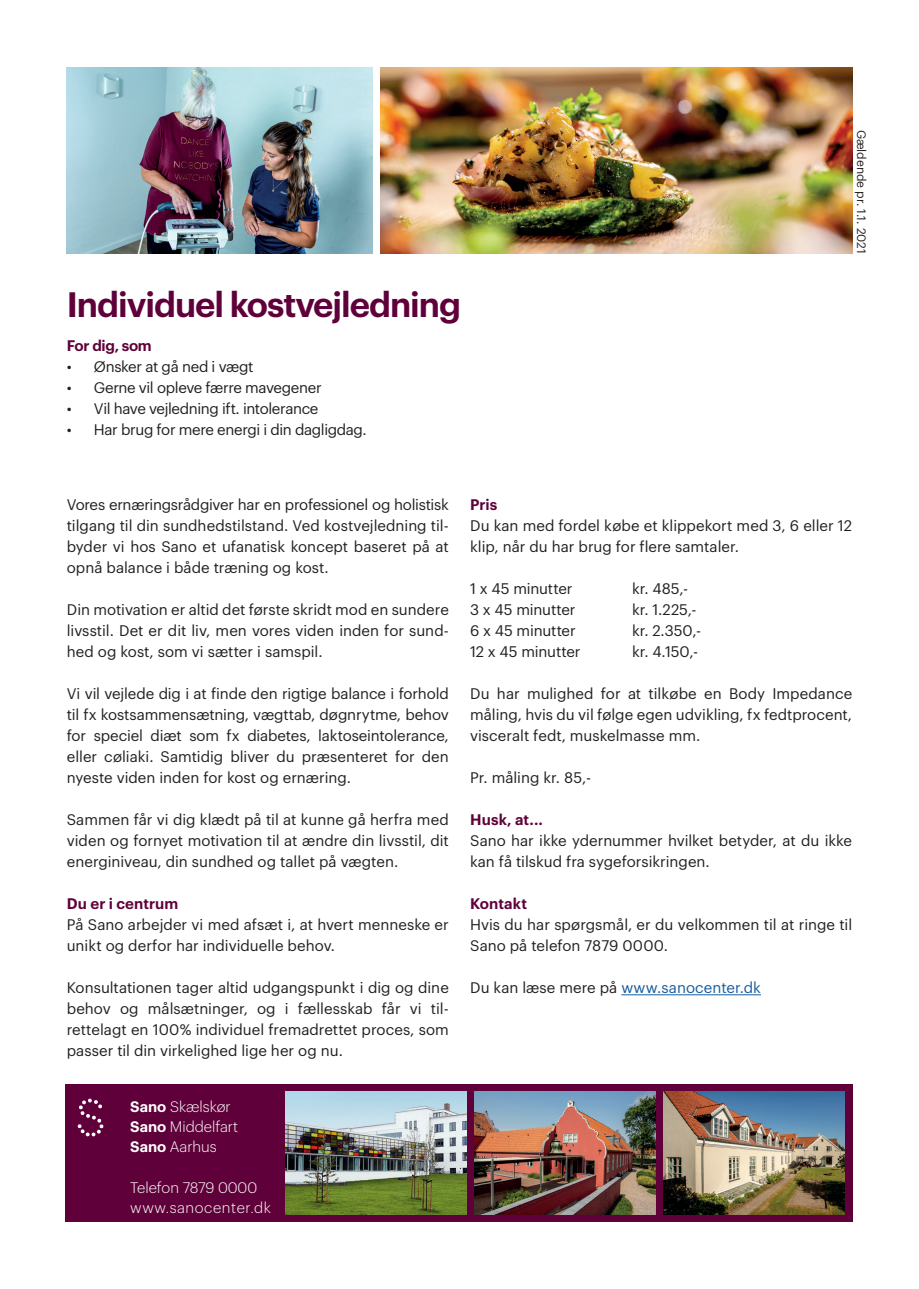
<style>
.page{position:relative;width:919px;height:1289px;background:#fff}
.page>*{position:absolute;margin:0;border:0;box-sizing:border-box;transform-origin:0 0}
.t1{font:600 34.5px "Graphik";letter-spacing:-.03em;color:#60003a}
.t2{font:15px/21px "Graphik";color:#231f20;text-align:justify}
.t3{font:15px "Graphik";letter-spacing:-.02em;color:#231f20}
.t4{font:15px "Graphik";letter-spacing:-.025em;color:#231f20}
.t5{font:600 15px "Graphik";letter-spacing:.005em;color:#60003a}
.t6{font:15px "Graphik";letter-spacing:-.03em;color:#231f20}
.t7{font:15px "Graphik";letter-spacing:.005em;color:#175d9e}
.t8{font:600 15px "Graphik";letter-spacing:-.02em;color:#60003a}
.t9{font:300 14.85px/20.2px "Graphik";color:#fff}
.t10{font:300 14.85px/20.2px "Graphik";letter-spacing:.02em;color:#fff}
.t11{font:12px "Graphik";color:#231f20}
.s1{font-weight:600}
.s2{color:#231f20}
</style>
<div class="page">
<div style="left:65px;top:1084px;width:787px;height:138px;background:#60003a"></div>
<img style="left:285px;top:1091px;width:181px;height:123px">
<img style="left:474px;top:1091px;width:181px;height:123px">
<img style="left:663px;top:1091px;width:181px;height:123px">
<svg style="left:78px;top:1098px;width:25px;height:38px"></svg>
<hr style="left:621px;top:994px;width:140px;height:1px;background:#175d9e">
<img style="left:381px;top:67px;width:471px;height:186px">
<img style="left:67px;top:67px;width:305px;height:186px">
<h1 class="t1" style="left:67px;top:278px;width:395px">Individuel kostvejledning</h1>
<p class="t8" style="left:67px;top:333px;width:86px">For dig, som</p>
<p class="t3" style="left:67px;top:355px;width:188px">• Ønsker at gå ned i vægt</p>
<p class="t3" style="left:67px;top:376px;width:256px">• Gerne vil opleve færre mavegener</p>
<p class="t6" style="left:67px;top:397px;width:253px">• Vil have vejledning ift. intolerance</p>
<p class="t4" style="left:67px;top:418px;width:301px">• Har brug for mere energi i din dagligdag.</p>
<p class="t11" style="left:870px;top:129px;width:126px;rotate:90deg">Gældende pr. 1.1. 2021</p>
<p class="t2" style="left:67px;top:493px;width:383px">Vores ernæringsrådgiver har en professionel og holistisk tilgang til din sundhedstilstand. Ved kostvejledning til&shy;byder vi hos Sano et ufanatisk koncept baseret på at opnå balance i både træning og kost.</p>
<p class="t2" style="left:67px;top:598px;width:383px">Din motivation er altid det første skridt mod en sundere livsstil. Det er dit liv, men vores viden inden for sund&shy;hed og kost, som vi sætter i samspil.</p>
<p class="t2" style="left:67px;top:682px;width:383px">Vi vil vejlede dig i at finde den rigtige balance i forhold til fx kostsammensætning, vægttab, døgnrytme, behov for speciel diæt som fx diabetes, laktoseintolerance, eller cøliaki. Samtidig bliver du præsenteret for den nyeste viden inden for kost og ernæring.</p>
<p class="t2" style="left:67px;top:808px;width:383px">Sammen får vi dig klædt på til at kunne gå herfra med viden og fornyet motivation til at ændre din livsstil, dit energiniveau, din sundhed og tallet på vægten.</p>
<p class="t5" style="left:67px;top:892px;width:113px">Du er i centrum</p>
<p class="t2" style="left:67px;top:913px;width:383px">På Sano arbejder vi med afsæt i, at hvert menneske er unikt og derfor har individuelle behov.</p>
<p class="t2" style="left:67px;top:976px;width:383px">Konsultationen tager altid udgangspunkt i dig og dine behov og målsætninger, og i fællesskab får vi til&shy;rettelagt en 100% individuel fremadrettet proces, som passer til din virkelighed lige her og nu.</p>
<p class="t9" style="left:130px;top:1094px;width:109px"><span class="s1">Sano</span> Skælskør<br><span class="s1">Sano</span> Middelfart<br><span class="s1">Sano</span> Aarhus</p>
<p class="t10" style="left:130px;top:1175px;width:142px">Telefon 7879 0000 www.sanocenter.dk</p>
<p class="t5" style="left:470px;top:493px;width:29px">Pris</p>
<p class="t2" style="left:470px;top:514px;width:383px">Du kan med fordel købe et klippekort med 3, 6 eller 12 klip, når du har brug for flere samtaler.</p>
<p class="t2" style="left:470px;top:577px;width:104px">1 x 45 minutter</p>
<p class="t2" style="left:632px;top:577px;width:57px">kr. 485,-</p>
<p class="t2" style="left:470px;top:598px;width:107px">3 x 45 minutter</p>
<p class="t2" style="left:632px;top:598px;width:66px">kr. 1.225,-</p>
<p class="t2" style="left:470px;top:619px;width:107px">6 x 45 minutter</p>
<p class="t2" style="left:632px;top:619px;width:70px">kr. 2.350,-</p>
<p class="t2" style="left:470px;top:640px;width:112px">12 x 45 minutter</p>
<p class="t2" style="left:632px;top:640px;width:67px">kr. 4.150,-</p>
<p class="t2" style="left:470px;top:682px;width:383px">Du har mulighed for at tilkøbe en Body Impedance måling, hvis du vil følge egen udvikling, fx fedtprocent, visceralt fedt, muskelmasse mm.</p>
<p class="t2" style="left:470px;top:766px;width:122px">Pr. måling kr. 85,-</p>
<p class="t5" style="left:470px;top:808px;width:74px">Husk, at...</p>
<p class="t2" style="left:470px;top:829px;width:383px">Sano har ikke ydernummer hvilket betyder, at du ikke kan få tilskud fra sygeforsikringen.</p>
<p class="t5" style="left:470px;top:892px;width:58px">Kontakt</p>
<p class="t2" style="left:470px;top:913px;width:383px">Hvis du har spørgsmål, er du velkommen til at ringe til<br>Sano på telefon 7879 0000.</p>
<p class="t7" style="left:470px;top:976px;width:292px"><span class="s2">Du kan læse mere på</span> www.sanocenter.dk</p>
</div>
